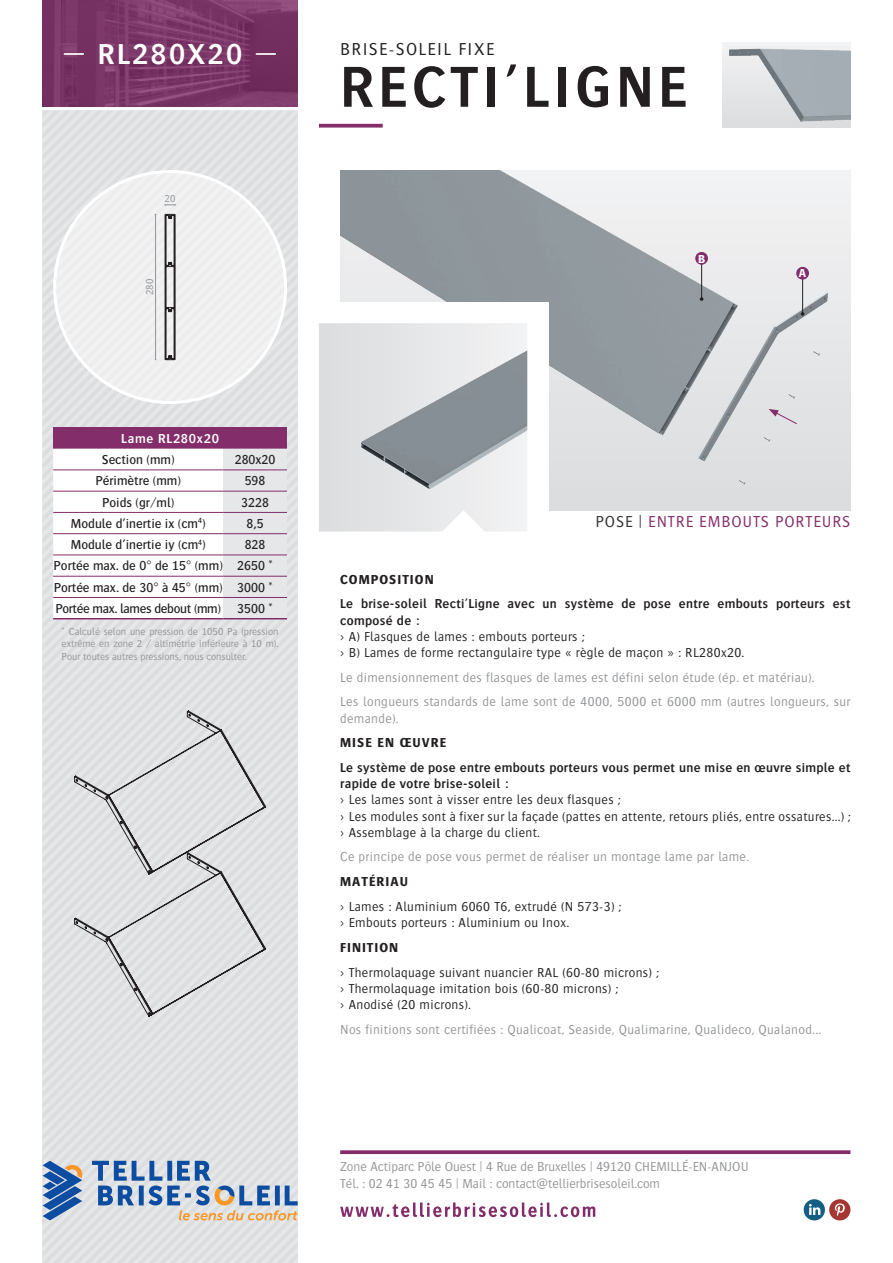
<style>
.page{position:relative;width:893px;height:1263px;background:#fff}
.page>*{position:absolute;margin:0;border:0;box-sizing:border-box;transform-origin:0 0}
.t1{font:600 60px "Bosis Std";letter-spacing:.075em;color:#231f20}
.t2{font:600 30px "Bosis Std";letter-spacing:.075em;color:#fff}
.t3{font:300 18px "Bosis Std";letter-spacing:.075em;color:#231f20}
.t4{font:300 16.5px "Bosis Std";letter-spacing:.05em;color:#832d6a}
.t5{font:300 13.5px/16.2px "Bosis Std";letter-spacing:.025em;color:#231f20}
.t6{font:300 13.5px/24.8px "Bosis Std";letter-spacing:.025em;color:#939598}
.t7{font:500 13.5px/21.1px "Bosis Std";color:#231f20}
.t8{font:600 13.5px/16.2px "Bosis Std";letter-spacing:.025em;color:#231f20}
.t9{font:300 13.5px/16.2px "Bosis Std";color:#939598}
.t10{font:700 13.5px "Bosis Std";letter-spacing:.075em;color:#231f20}
.t11{font:600 13.5px "Bosis Std";letter-spacing:.05em;color:#fff}
.t12{font:700 12px "Bosis Std";color:#fff}
.t13{font:300 10.5px/12.6px "Bosis Std";color:#939598;text-align:justify}
.s1{color:#312f30}
</style>
<div class="page">
<svg style="left:43px;top:0;width:255px;height:106px;background:#7a3667"></svg>
<div style="left:43px;top:111px;width:255px;height:1152px;background:#e1e2e4"></div>
<div style="left:53px;top:170px;width:234px;height:234px;background:#efeff0;border-radius:50%"></div>
<svg style="left:319px;top:124px;width:64px;height:4px"></svg>
<div style="left:804px;top:1199px;width:21px;height:21px;background:#145e84;border-radius:50%"></div>
<svg style="left:809px;top:1204px;width:11px;height:11px"></svg>
<div style="left:829px;top:1199px;width:21px;height:21px;background:#a43731;border-radius:50%"></div>
<svg style="left:835px;top:1203px;width:10px;height:13px"></svg>
<svg style="left:340px;top:1150px;width:510px;height:4px;background:#8c3c75"></svg>
<svg style="left:340px;top:1202px;width:255px;height:15px"></svg>
<svg style="left:43px;top:1141px;width:255px;height:84px;background:#b8c2d1"></svg>
<img style="left:340px;top:170px;width:510px;height:340px">
<div style="left:319px;top:302px;width:230px;height:229px;background:#fff"></div>
<div style="left:53px;top:427px;width:234px;height:22px;background:#832d6a"></div>
<svg style="left:53px;top:449px;width:234px;height:169px"></svg>
<hr style="left:53px;top:618px;width:170px;height:1px;background:#832d6a">
<hr style="left:223px;top:618px;width:64px;height:1px;background:#832d6a">
<hr style="left:53px;top:469px;width:170px;height:1px;background:#832d6a">
<hr style="left:223px;top:469px;width:64px;height:1px;background:#832d6a">
<hr style="left:53px;top:491px;width:170px;height:1px;background:#832d6a">
<hr style="left:223px;top:491px;width:64px;height:1px;background:#832d6a">
<hr style="left:53px;top:512px;width:170px;height:1px;background:#832d6a">
<hr style="left:223px;top:512px;width:64px;height:1px;background:#832d6a">
<hr style="left:53px;top:533px;width:170px;height:1px;background:#832d6a">
<hr style="left:223px;top:533px;width:64px;height:1px;background:#832d6a">
<hr style="left:53px;top:555px;width:170px;height:1px;background:#832d6a">
<hr style="left:223px;top:555px;width:64px;height:1px;background:#832d6a">
<hr style="left:53px;top:576px;width:170px;height:1px;background:#832d6a">
<hr style="left:223px;top:576px;width:64px;height:1px;background:#832d6a">
<hr style="left:53px;top:597px;width:170px;height:1px;background:#832d6a">
<hr style="left:223px;top:597px;width:64px;height:1px;background:#832d6a">
<svg style="left:165px;top:214px;width:10px;height:146px"></svg>
<hr style="left:155px;top:214px;width:1px;height:146px;background:#939598">
<svg style="left:165px;top:204px;width:11px;height:2px"></svg>
<div style="left:319px;top:323px;width:208px;height:208px;background:#dddee0"></div>
<img style="left:354px;top:323px;width:173px;height:207px">
<svg style="left:769px;top:409px;width:29px;height:16px"></svg>
<hr style="left:802px;top:273px;width:1px;height:41px;background:#231f20">
<div style="left:796px;top:267px;width:13px;height:13px;background:#832d6a;border-radius:50%"></div>
<hr style="left:701px;top:258px;width:1px;height:41px;background:#231f20">
<div style="left:695px;top:252px;width:13px;height:13px;background:#832d6a;border-radius:50%"></div>
<img style="left:723px;top:43px;width:127px;height:85px">
<div style="left:74px;top:710px;width:192px;height:307px;background:#dfe0e2"></div>
<h2 class="t2" style="left:63px;top:38px;width:216px">— RL280X20 —</h2>
<p class="t13" style="left:165px;top:193px;width:13px">20</p>
<p class="t13" style="left:143px;top:295px;width:18px;rotate:-90deg">280</p>
<p class="t11" style="left:121px;top:431px;width:99px">Lame RL280x20</p>
<p class="t7" style="left:102px;top:449px;width:74px">Section (mm)</p>
<p class="t7" style="left:235px;top:449px;width:42px">280x20</p>
<p class="t7" style="left:96px;top:470px;width:87px">Périmètre (mm)</p>
<p class="t7" style="left:245px;top:470px;width:22px">598</p>
<p class="t7" style="left:102px;top:491px;width:74px">Poids (gr/ml)</p>
<p class="t7" style="left:241px;top:491px;width:29px">3228</p>
<p class="t7" style="left:71px;top:512px;width:136px">Module d’inertie ix (cm<sup>4</sup>)</p>
<p class="t7" style="left:246px;top:512px;width:19px">8,5</p>
<p class="t7" style="left:71px;top:534px;width:137px">Module d’inertie iy (cm<sup>4</sup>)</p>
<p class="t7" style="left:54px;top:534px;width:221px;text-indent:191px">828<br>Portée max. de 0° de 15° (mm) 2650 *<br>Portée max. de 30° à 45° (mm) 3000 *<br>Portée max. lames debout (mm) 3500 *</p>
<p class="t13" style="left:62px;top:625px;width:218px">* Calculé selon une pression de 1050 Pa (pression extrême en zone 2 / altimétrie inférieure à 10 m).<br>Pour toutes autres pressions, nous consulter.</p>
<h3 class="t3" style="left:340px;top:40px;width:156px">BRISE-SOLEIL FIXE</h3>
<h1 class="t1" style="left:340px;top:55px;width:348px">RECTI’LIGNE</h1>
<p class="t12" style="left:698px;top:252px;width:9px">B</p>
<p class="t12" style="left:799px;top:267px;width:9px">A</p>
<p class="t4" style="left:595px;top:512px;width:256px"><span class="s1">POSE |</span> ENTRE EMBOUTS PORTEURS</p>
<p class="t10" style="left:340px;top:572px;width:95px">COMPOSITION</p>
<p class="t8" style="left:340px;top:596px;width:512px">Le brise-soleil Recti’Ligne avec un système de pose entre embouts porteurs est composé de :</p>
<p class="t5" style="left:340px;top:628px;width:406px">› A) Flasques de lames : embouts porteurs ;<br>› B) Lames de forme rectangulaire type « règle de maçon » : RL280x20.</p>
<p class="t6" style="left:340px;top:664px;width:512px">Le dimensionnement des flasques de lames est défini selon étude (ép. et matériau).<br>Les longueurs standards de lame sont de 4000, 5000 et 6000 mm (autres longueurs, sur</p>
<p class="t6" style="left:340px;top:705px;width:60px">demande).</p>
<p class="t10" style="left:340px;top:735px;width:107px">MISE EN ŒUVRE</p>
<p class="t8" style="left:340px;top:759px;width:512px">Le système de pose entre embouts porteurs vous permet une mise en œuvre simple et rapide de votre brise-soleil :</p>
<p class="t5" style="left:340px;top:791px;width:512px">› Les lames sont à visser entre les deux flasques ;<br>› Les modules sont à fixer sur la façade (pattes en attente, retours pliés, entre ossatures...) ; › Assemblage à la charge du client.</p>
<p class="t6" style="left:340px;top:844px;width:410px">Ce principe de pose vous permet de réaliser un montage lame par lame.</p>
<p class="t10" style="left:340px;top:874px;width:69px">MATÉRIAU</p>
<p class="t5" style="left:340px;top:898px;width:283px">› Lames : Aluminium 6060 T6, extrudé (N 573-3) ; › Embouts porteurs : Aluminium ou Inox.</p>
<p class="t10" style="left:340px;top:940px;width:60px">FINITION</p>
<p class="t5" style="left:340px;top:964px;width:320px">› Thermolaquage suivant nuancier RAL (60-80 microns) ; › Thermolaquage imitation bois (60-80 microns) ;<br>› Anodisé (20 microns).</p>
<p class="t6" style="left:340px;top:1016px;width:482px">Nos finitions sont certifiées : Qualicoat, Seaside, Qualimarine, Qualideco, Qualanod...</p>
<p class="t9" style="left:340px;top:1158px;width:410px">Zone Actiparc Pôle Ouest | 4 Rue de Bruxelles | 49120 CHEMILLÉ-EN-ANJOU<br>Tél. : 02 41 30 45 45 | Mail : contact@tellierbrisesoleil.com</p>
</div>
